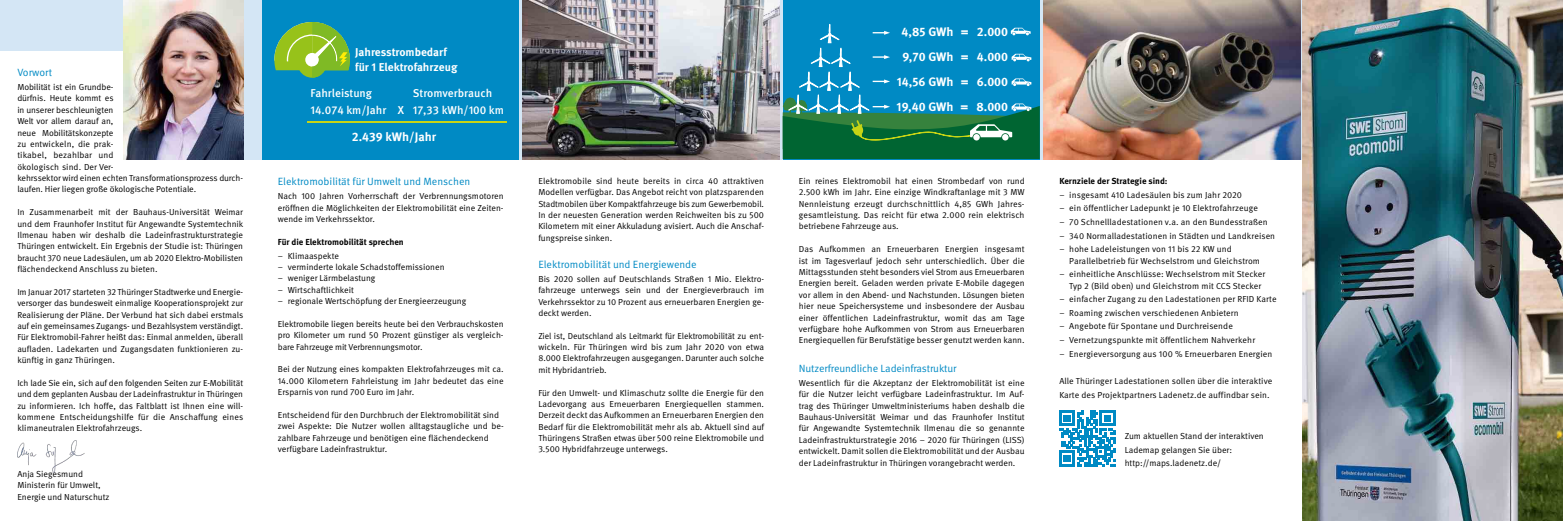
<style>
.page{position:relative;width:1563px;height:521px;background:#fff}
.page>*{position:absolute;margin:0;border:0;box-sizing:border-box;transform-origin:0 0}
.t1{font:700 12.25px/25.1px "Meta OT";color:#fff;text-align:center}
.t2{font:500 11.38px/17.2px "Meta OT";color:#fff}
.t3{font:700 11.38px/14.4px "Meta OT";color:#fff}
.t4{font:10.5px "Meta OT Norm";letter-spacing:-.005em;color:#008ac4}
.t5{font:8.75px/11.4px "Meta OT Norm";color:#000;text-align:justify}
.t6{font:700 8.75px "Meta OT";color:#000}
</style>
<div class="page">
<div style="left:0;top:0;width:1320px;height:51px;background:#d4e6f5"></div>
<img style="left:123px;top:0;width:120px;height:159px">
<img style="left:17px;top:441px;width:68px;height:31px">
<div style="left:262px;top:0;width:257px;height:159px;background:#008ac4"></div>
<img style="left:1302px;top:0;width:261px;height:521px">
<img style="left:522px;top:0;width:257px;height:159px">
<hr style="left:307px;top:121px;width:199px;height:2px;background:#c7d415">
<svg style="left:274px;top:22px;width:76px;height:56px"></svg>
<svg style="left:1059px;top:410px;width:56px;height:56px"></svg>
<img style="left:1043px;top:0;width:257px;height:159px">
<div style="left:783px;top:0;width:256px;height:159px;background:#008ac4"></div>
<svg style="left:782px;top:24px;width:257px;height:135px"></svg>
<p class="t4" style="left:17px;top:66px;width:36px">Vorwort</p>
<p class="t5" style="left:17px;top:81px;width:227px;text-align:left">Mobilität ist ein Grundbe-<br>dürfnis. Heute kommt es<br>in unserer beschleunigten<br>Welt vor allem darauf an,<br>neue Mobilitätskonzepte<br>zu entwickeln, die prak-<br>tikabel, bezahlbar und<br>ökologisch sind. Der Ver-<br>kehrssektor wird einen echten Transformationsprozess durch&shy;laufen. Hier liegen große ökologische Potentiale.</p>
<p class="t5" style="left:17px;top:207px;width:227px">In Zusammenarbeit mit der Bauhaus-Universität Weimar und dem Fraunhofer Institut für Angewandte Systemtechnik Ilmenau haben wir deshalb die Ladeinfrastrukturstrategie Thüringen entwickelt. Ein Ergebnis der Studie ist: Thüringen braucht 370 neue Ladesäulen, um ab 2020 Elektro-Mobilisten flächendeckend Anschluss zu bieten.</p>
<p class="t5" style="left:17px;top:286px;width:227px">Im Januar 2017 starteten 32 Thüringer Stadtwerke und Energie&shy;versorger das bundesweit einmalige Kooperationsprojekt zur Realisierung der Pläne. Der Verbund hat sich dabei erstmals auf ein gemeinsames Zugangs- und Bezahlsystem verständigt.<br>Für Elektromobil-Fahrer heißt das: Einmal anmelden, überall aufladen. Ladekarten und Zugangsdaten funktionieren zu&shy;künftig in ganz Thüringen.</p>
<p class="t5" style="left:17px;top:377px;width:227px">Ich lade Sie ein, sich auf den folgenden Seiten zur E-Mobilität und dem geplanten Ausbau der Ladeinfrastruktur in Thüringen zu informieren. Ich hoffe, das Faltblatt ist Ihnen eine will&shy;kommene Entscheidungshilfe für die Anschaffung eines klimaneutralen Elektrofahrzeugs.</p>
<p class="t5" style="left:17px;top:468px;width:94px;text-align:left">Anja Siegesmund<br>Ministerin für Umwelt,<br>Energie und Naturschutz</p>
<h2 class="t3" style="left:355px;top:45px;width:104px">Jahresstrombedarf für 1 Elektrofahrzeug</h2>
<h2 class="t2" style="left:311px;top:84px;width:63px">Fahrleistung</h2>
<h2 class="t2" style="left:311px;top:84px;width:195px;text-indent:102px">Stromverbrauch<br>14.074 km/Jahr X 17,33 kWh/100 km</h2>
<h1 class="t1" style="left:352px;top:125px;width:86px">2.439 kWh/Jahr</h1>
<p class="t4" style="left:278px;top:175px;width:194px">Elektromobilität für Umwelt und Menschen</p>
<p class="t5" style="left:278px;top:191px;width:227px">Nach 100 Jahren Vorherrschaft der Verbrennungsmotoren eröffnen die Möglichkeiten der Elektromobilität eine Zeiten&shy;wende im Verkehrssektor.</p>
<p class="t6" style="left:278px;top:236px;width:127px">Für die Elektromobilität sprechen</p>
<p class="t5" style="left:278px;top:250px;width:63px">– Klimaaspekte</p>
<p class="t5" style="left:278px;top:261px;width:168px">– verminderte lokale Schadstoffemissionen</p>
<p class="t5" style="left:278px;top:273px;width:99px">– weniger Lärmbelastung</p>
<p class="t5" style="left:278px;top:284px;width:78px">– Wirtschaftlichkeit</p>
<p class="t5" style="left:278px;top:295px;width:190px">– regionale Wertschöpfung der Energieerzeugung</p>
<p class="t5" style="left:278px;top:318px;width:227px">Elektromobile liegen bereits heute bei den Verbrauchskosten pro Kilometer um rund 50 Prozent günstiger als vergleich&shy;bare Fahrzeuge mit Verbrennungsmotor.</p>
<p class="t5" style="left:278px;top:364px;width:227px">Bei der Nutzung eines kompakten Elektrofahrzeuges mit ca.<br>14.000 Kilometern Fahrleistung im Jahr bedeutet das eine Ersparnis von rund 700 Euro im Jahr.</p>
<p class="t5" style="left:278px;top:409px;width:227px;text-align:left">Entscheidend für den Durchbruch der Elektromobilität sind zwei Aspekte: Die Nutzer wollen alltagstaugliche und be&shy;zahlbare Fahrzeuge und benötigen eine flächendeckend verfügbare Ladeinfrastruktur.</p>
<h1 class="t1" style="left:896px;top:19px;width:113px">4,85 GWh = 2.000<br>9,70 GWh = 4.000<br>14,56 GWh = 6.000<br>19,40 GWh = 8.000</h1>
<p class="t5" style="left:538px;top:175px;width:227px">Elektromobile sind heute bereits in circa 40 attraktiven Modellen verfügbar. Das Angebot reicht von platzsparenden Stadtmobilen über Kompaktfahrzeuge bis zum Gewerbemobil.<br>In der neuesten Generation werden Reichweiten bis zu 500<br>Kilometern mit einer Akkuladung avisiert. Auch die Anschaf&shy;fungspreise sinken.</p>
<p class="t5" style="left:799px;top:175px;width:227px">Ein reines Elektromobil hat einen Strombedarf von rund 2.500 kWh im Jahr. Eine einzige Windkraftanlage mit 3 MW Nennleistung erzeugt durchschnittlich 4,85 GWh Jahres&shy;gesamtleistung. Das reicht für etwa 2.000 rein elektrisch betriebene Fahrzeuge aus.</p>
<p class="t5" style="left:799px;top:244px;width:227px">Das Aufkommen an Erneuerbaren Energien insgesamt ist im Tagesverlauf jedoch sehr unterschiedlich. Über die Mittagsstunden steht besonders viel Strom aus Erneuerbaren Energien bereit. Geladen werden private E-Mobile dagegen vor allem in den Abend- und Nachstunden. Lösungen bieten hier neue Speichersysteme und insbesondere der Ausbau einer öffentlichen Ladeinfrastruktur, womit das am Tage verfügbare hohe Aufkommen von Strom aus Erneuerbaren Energiequellen für Berufstätige besser genutzt werden kann.</p>
<p class="t4" style="left:799px;top:362px;width:159px">Nutzerfreundliche Ladeinfrastruktur</p>
<p class="t5" style="left:799px;top:377px;width:227px">Wesentlich für die Akzeptanz der Elektromobilität ist eine für die Nutzer leicht verfügbare Ladeinfrastruktur. Im Auf&shy;trag des Thüringer Umweltministeriums haben deshalb die Bauhaus-Universität Weimar und das Fraunhofer Institut für Angewandte Systemtechnik Ilmenau die so genannte Ladeinfrastrukturstrategie 2016 – 2020 für Thüringen (LISS) entwickelt. Damit sollen die Elektromobilität und der Ausbau der Ladeinfrastruktur in Thüringen vorangebracht werden.</p>
<p class="t4" style="left:538px;top:258px;width:160px">Elektromobilität und Energiewende</p>
<p class="t5" style="left:538px;top:273px;width:227px">Bis 2020 sollen auf Deutschlands Straßen 1 Mio. Elektro&shy;fahrzeuge unterwegs sein und der Energieverbrauch im Verkehrssektor zu 10 Prozent aus erneuerbaren Energien ge&shy;deckt werden.</p>
<p class="t5" style="left:538px;top:330px;width:227px">Ziel ist, Deutschland als Leitmarkt für Elektromobilität zu ent&shy;wickeln. Für Thüringen wird bis zum Jahr 2020 von etwa 8.000 Elektrofahrzeugen ausgegangen. Darunter auch solche mit Hybridantrieb.</p>
<p class="t5" style="left:538px;top:387px;width:227px">Für den Umwelt- und Klimaschutz sollte die Energie für den Ladevorgang aus Erneuerbaren Energiequellen stammen.<br>Derzeit deckt das Aufkommen an Erneuerbaren Energien den Bedarf für die Elektromobilität mehr als ab. Aktuell sind auf Thüringens Straßen etwas über 500 reine Elektromobile und 3.500 Hybridfahrzeuge unterwegs.</p>
<p class="t6" style="left:1059px;top:175px;width:110px">Kernziele der Strategie sind:</p>
<p class="t5" style="left:1059px;top:188px;width:217px;line-height:13.7px;text-align:left">− insgesamt 410 Ladesäulen bis zum Jahr 2020<br>− ein öffentlicher Ladepunkt je 10 Elektrofahrzeuge<br>− 70 Schnellladestationen v.a. an den Bundesstraßen − 340 Normalladestationen in Städten und Landkreisen − hohe Ladeleistungen von 11 bis 22 KW und</p>
<p class="t5" style="left:1059px;top:254px;width:207px;line-height:13.7px;text-align:center">Parallelbetrieb für Wechselstrom und Gleichstrom<br>− einheitliche Anschlüsse: Wechselstrom mit Stecker</p>
<p class="t5" style="left:1059px;top:279px;width:219px;line-height:13.6px;text-align:left;text-indent:10px">Typ 2 (Bild oben) und Gleichstrom mit CCS Stecker<br>− einfacher Zugang zu den Ladestationen per RFID Karte − Roaming zwischen verschiedenen Anbietern<br>− Angebote für Spontane und Durchreisende<br>− Vernetzungspunkte mit öffentlichem Nahverkehr<br>− Energieversorgung aus 100 % Erneuerbaren Energien</p>
<p class="t5" style="left:1059px;top:374px;width:214px;line-height:13.8px">Alle Thüringer Ladestationen sollen über die interaktive<br>Karte des Projektpartners Ladenetz.de auffindbar sein.</p>
<p class="t5" style="left:1124px;top:429px;width:141px;line-height:13.8px;text-align:left">Zum aktuellen Stand der interaktiven<br>Lademap gelangen Sie über: http://maps.ladenetz.de/</p>
</div>
